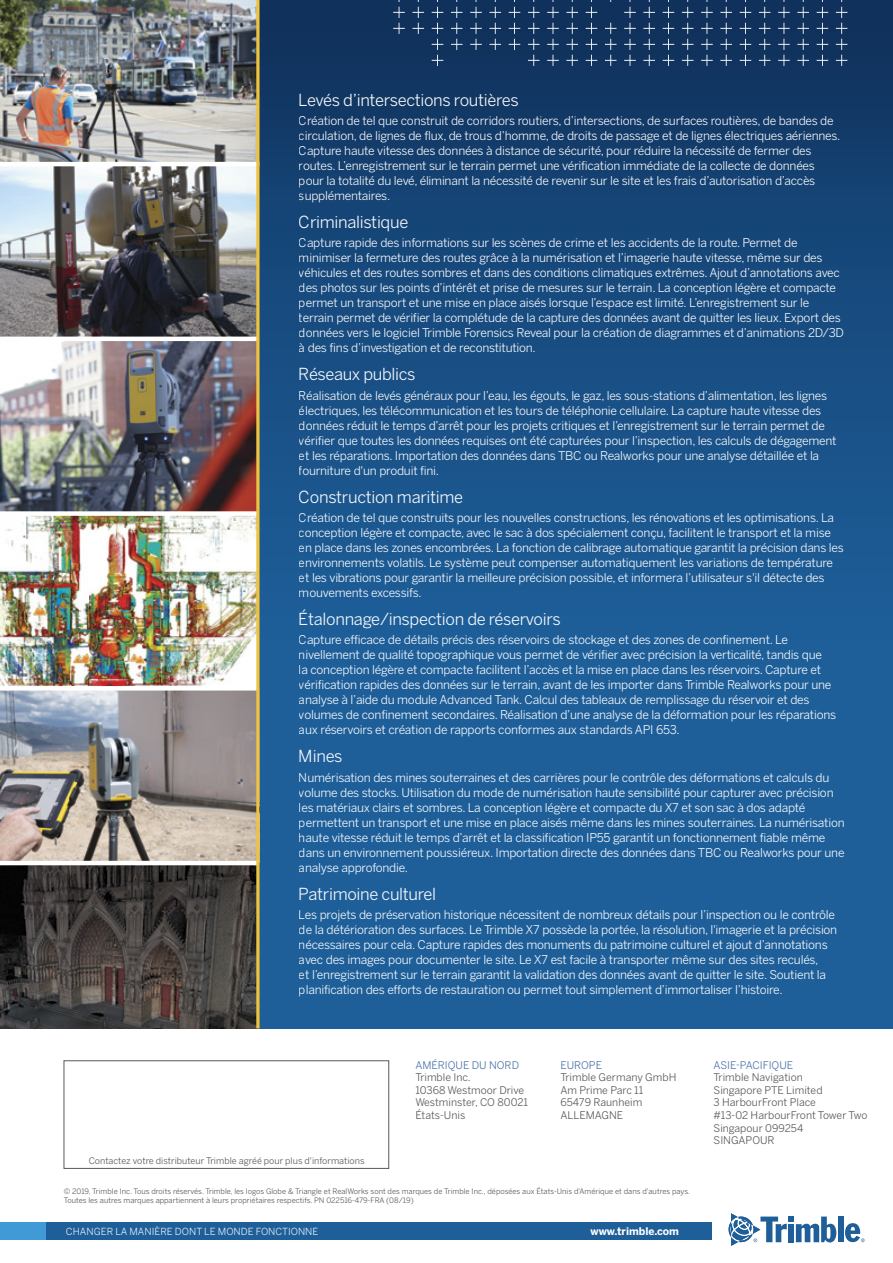
<style>
.page{position:relative;width:893px;height:1263px;background:#fff}
.page>*{position:absolute;margin:0;border:0;box-sizing:border-box;transform-origin:0 0}
.t1{font:16.5px "Benton Sans";letter-spacing:-.02em;color:#fff}
.t2{font:12px/15px "Benton Sans";letter-spacing:-.02em;color:#fff}
.t3{font:10.5px/12.6px "Benton Sans";color:#59595b}
.t4{font:10.5px "Benton Sans";color:#4972a9}
.t5{font:700 10.5px "Benton Sans";color:#fff}
.t6{font:9.75px "Benton Sans";color:#fff}
.t7{font:9px "Benton Sans";color:#59595b}
.t8{font:7.5px/9px "Benton Sans";color:#59595b}
</style>
<div class="page">
<div style="left:0;top:0;width:893px;height:1028px;background:#1e5f9a"></div>
<svg style="left:259px;top:263px;width:634px;height:607px"></svg>
<div style="left:0;top:0;width:893px;height:263px;background:linear-gradient(to bottom,#0f2e57,#16497c)"></div>
<svg style="left:393px;top:0;width:457px;height:66px;background:#1e3d65"></svg>
<img style="left:0;top:516px;width:256px;height:170px">
<svg style="left:0;top:865px;width:256px;height:163px;background:#403b39"></svg>
<img style="left:0;top:341px;width:256px;height:170px">
<img style="left:0;top:166px;width:256px;height:171px">
<img style="left:0;top:690px;width:256px;height:171px">
<img style="left:0;top:0;width:256px;height:162px">
<hr style="left:0;top:337px;width:258px;height:4px;background:#fff">
<hr style="left:0;top:861px;width:258px;height:4px;background:#fff">
<hr style="left:0;top:686px;width:258px;height:4px;background:#fff">
<div style="left:0;top:511px;width:258px;height:5px;background:#fff"></div>
<hr style="left:0;top:162px;width:258px;height:4px;background:#fff">
<hr style="left:256px;top:0;width:3px;height:1028px;background:#efc33b">
<div style="left:838px;top:1216px;width:5px;height:26px;background:#1e5f9a"></div>
<svg style="left:729px;top:1213px;width:107px;height:33px"></svg>
<svg style="left:845px;top:1223px;width:20px;height:19px"></svg>
<div style="left:0;top:1222px;width:712px;height:18px;background:#4199d6"></div>
<div style="left:47px;top:1222px;width:665px;height:18px;background:#1e5f9a"></div>
<div style="left:64px;top:1060px;width:325px;height:108px;border:1px solid #59595b"></div>
<h1 class="t1" style="left:299px;top:90px;width:221px">Levés d’intersections routières</h1>
<p class="t2" style="left:299px;top:113px;width:543px">Création de tel que construit de corridors routiers, d’intersections, de surfaces routières, de bandes de circulation, de lignes de flux, de trous d’homme, de droits de passage et de lignes électriques aériennes.<br>Capture haute vitesse des données à distance de sécurité, pour réduire la nécessité de fermer des routes. L’enregistrement sur le terrain permet une vérification immédiate de la collecte de données pour la totalité du levé, éliminant la nécessité de revenir sur le site et les frais d’autorisation d’accès supplémentaires.</p>
<h1 class="t1" style="left:299px;top:212px;width:111px">Criminalistique</h1>
<p class="t2" style="left:299px;top:236px;width:547px">Capture rapide des informations sur les scènes de crime et les accidents de la route. Permet de minimiser la fermeture des routes grâce à la numérisation et l’imagerie haute vitesse, même sur des véhicules et des routes sombres et dans des conditions climatiques extrêmes. Ajout d’annotations avec des photos sur les points d’intérêt et prise de mesures sur le terrain. La conception légère et compacte permet un transport et une mise en place aisés lorsque l’espace est limité. L’enregistrement sur le terrain permet de vérifier la complétude de la capture des données avant de quitter les lieux. Export des données vers le logiciel Trimble Forensics Reveal pour la création de diagrammes et d’animations 2D/3D à des fins d’investigation et de reconstitution.</p>
<h1 class="t1" style="left:299px;top:365px;width:118px">Réseaux publics</h1>
<p class="t2" style="left:299px;top:388px;width:539px">Réalisation de levés généraux pour l’eau, les égouts, le gaz, les sous-stations d’alimentation, les lignes électriques, les télécommunication et les tours de téléphonie cellulaire. La capture haute vitesse des données réduit le temps d’arrêt pour les projets critiques et l’enregistrement sur le terrain permet de vérifier que toutes les données requises ont été capturées pour l’inspection, les calculs de dégagement et les réparations. Importation des données dans TBC ou Realworks pour une analyse détaillée et la fourniture d'un produit fini.</p>
<h1 class="t1" style="left:299px;top:487px;width:166px">Construction maritime</h1>
<p class="t2" style="left:299px;top:510px;width:546px">Création de tel que construits pour les nouvelles constructions, les rénovations et les optimisations. La conception légère et compacte, avec le sac à dos spécialement conçu, facilitent le transport et la mise en place dans les zones encombrées. La fonction de calibrage automatique garantit la précision dans les environnements volatils. Le système peut compenser automatiquement les variations de température et les vibrations pour garantir la meilleure précision possible, et informera l’utilisateur s'il détecte des mouvements excessifs.</p>
<h1 class="t1" style="left:299px;top:609px;width:263px">Étalonnage/inspection de réservoirs</h1>
<p class="t2" style="left:299px;top:632px;width:539px">Capture efficace de détails précis des réservoirs de stockage et des zones de confinement. Le nivellement de qualité topographique vous permet de vérifier avec précision la verticalité, tandis que<br>la conception légère et compacte facilitent l’accès et la mise en place dans les réservoirs. Capture et vérification rapides des données sur le terrain, avant de les importer dans Trimble Realworks pour une analyse à l’aide du module Advanced Tank. Calcul des tableaux de remplissage du réservoir et des volumes de confinement secondaires. Réalisation d’une analyse de la déformation pour les réparations aux réservoirs et création de rapports conformes aux standards API 653.</p>
<h1 class="t1" style="left:299px;top:746px;width:45px">Mines</h1>
<p class="t2" style="left:299px;top:770px;width:547px">Numérisation des mines souterraines et des carrières pour le contrôle des déformations et calculs du volume des stocks. Utilisation du mode de numérisation haute sensibilité pour capturer avec précision les matériaux clairs et sombres. La conception légère et compacte du X7 et son sac à dos adapté permettent un transport et une mise en place aisés même dans les mines souterraines. La numérisation haute vitesse réduit le temps d’arrêt et la classification IP55 garantit un fonctionnement fiable même dans un environnement poussiéreux. Importation directe des données dans TBC ou Realworks pour une analyse approfondie.</p>
<h1 class="t1" style="left:299px;top:884px;width:139px">Patrimoine culturel</h1>
<p class="t2" style="left:299px;top:907px;width:540px">Les projets de préservation historique nécessitent de nombreux détails pour l’inspection ou le contrôle de la détérioration des surfaces. Le Trimble X7 possède la portée, la résolution, l'imagerie et la précision nécessaires pour cela. Capture rapides des monuments du patrimoine culturel et ajout d’annotations avec des images pour documenter le site. Le X7 est facile à transporter même sur des sites reculés,<br>et l’enregistrement sur le terrain garantit la validation des données avant de quitter le site. Soutient la planification des efforts de restauration ou permet tout simplement d’immortaliser l’histoire.</p>
<p class="t7" style="left:89px;top:1155px;width:277px">Contactez votre distributeur Trimble agréé pour plus d'informations</p>
<p class="t4" style="left:415px;top:1058px;width:105px">AMÉRIQUE DU NORD</p>
<p class="t3" style="left:415px;top:1071px;width:114px">Trimble Inc.<br>10368 Westmoor Drive<br>Westminster, CO 80021<br>États-Unis</p>
<p class="t4" style="left:560px;top:1058px;width:43px">EUROPE</p>
<p class="t3" style="left:560px;top:1071px;width:117px">Trimble Germany GmbH<br>Am Prime Parc 11<br>65479 Raunheim<br>ALLEMAGNE</p>
<p class="t8" style="left:64px;top:1187px;width:628px">© 2019, Trimble Inc. Tous droits réservés. Trimble, les logos Globe &amp; Triangle et RealWorks sont des marques de Trimble Inc., déposées aux États-Unis d'Amérique et dans d'autres pays.<br>Toutes les autres marques appartiennent à leurs propriétaires respectifs. PN 022516-479-FRA (08/19)</p>
<p class="t6" style="left:66px;top:1226px;width:254px">CHANGER LA MANIÈRE DONT LE MONDE FONCTIONNE</p>
<p class="t5" style="left:591px;top:1225px;width:90px">www.trimble.com</p>
<p class="t4" style="left:713px;top:1058px;width:81px">ASIE-PACIFIQUE</p>
<p class="t3" style="left:713px;top:1071px;width:156px">Trimble Navigation<br>Singapore PTE Limited<br>3 HarbourFront Place<br>#13-02 HarbourFront Tower Two<br>Singapour 099254<br>SINGAPOUR</p>
</div>
